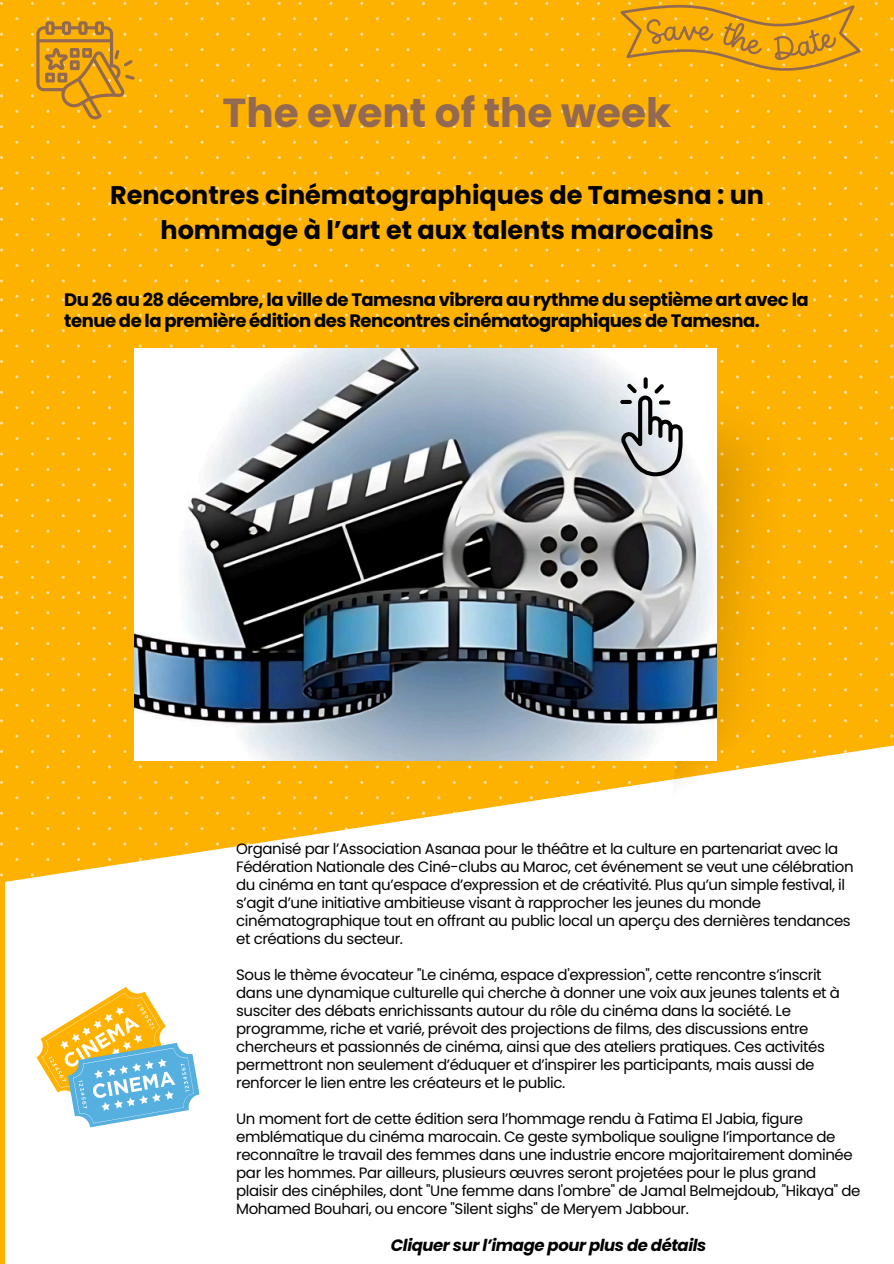
<style>
.page{position:relative;width:894px;height:1264px;background:#fff}
.page>*{position:absolute;margin:0;border:0;box-sizing:border-box;transform-origin:0 0}
.t1{font:700 40.5px "Poppins";color:#936951}
.t2{font:700 25.5px/34.8px "Poppins";color:#000;text-align:center}
.t3{font:700 18px/21.3px "Poppins";letter-spacing:-.025em;color:#000}
.t4{font:italic 700 16.5px "Poppins";letter-spacing:-.025em;color:#000}
.t5{font:15px/18px "Poppins";letter-spacing:-.025em;color:#000}
</style>
<div class="page">
<div style="left:0;top:0;width:893px;height:1263px;background:#fdb100"></div>
<svg style="left:92px;top:596px;width:4px;height:3px"></svg>
<svg style="left:92px;top:360px;width:4px;height:3px"></svg>
<svg style="left:92px;top:421px;width:4px;height:4px"></svg>
<svg style="left:92px;top:545px;width:4px;height:3px"></svg>
<svg style="left:92px;top:2px;width:4px;height:3px"></svg>
<svg style="left:0;top:63px;width:3px;height:4px"></svg>
<svg style="left:185px;top:63px;width:3px;height:4px"></svg>
<svg style="left:216px;top:63px;width:3px;height:4px"></svg>
<svg style="left:92px;top:156px;width:4px;height:3px"></svg>
<svg style="left:92px;top:187px;width:4px;height:3px"></svg>
<svg style="left:0;top:248px;width:3px;height:4px"></svg>
<svg style="left:31px;top:248px;width:3px;height:4px"></svg>
<svg style="left:92px;top:248px;width:4px;height:4px"></svg>
<svg style="left:216px;top:248px;width:3px;height:4px"></svg>
<svg style="left:293px;top:295px;width:8px;height:6px"></svg>
<svg style="left:422px;top:63px;width:3px;height:4px"></svg>
<svg style="left:422px;top:248px;width:3px;height:4px"></svg>
<svg style="left:591px;top:295px;width:9px;height:6px"></svg>
<svg style="left:628px;top:248px;width:3px;height:4px"></svg>
<svg style="left:5px;top:743px;width:888px;height:520px;background:#fef7e7"></svg>
<img style="left:345px;top:344px;width:478px;height:467px">
<svg style="left:31px;top:17px;width:103px;height:111px"></svg>
<svg style="left:612px;top:2px;width:247px;height:68px"></svg>
<img style="left:135px;top:348px;width:581px;height:412px">
<hr style="left:620px;top:400px;width:11px;height:4px;background:#5c6062;border-radius:2px">
<svg style="left:621px;top:375px;width:61px;height:101px;background:#b5b8bb"></svg>
<svg style="left:658px;top:400px;width:19px;height:9px"></svg>
<svg style="left:36px;top:986px;width:163px;height:141px"></svg>
<svg style="left:181px;top:1063px;width:8px;height:29px"></svg>
<svg style="left:79px;top:1067px;width:37px;height:43px;background:#72bce4"></svg>
<svg style="left:114px;top:1063px;width:28px;height:45px"></svg>
<svg style="left:139px;top:1058px;width:36px;height:46px;background:#7dc2e6"></svg>
<p class="t1" style="left:222px;top:85px;width:450px">The event of the week</p>
<p class="t2" style="left:110px;top:178px;width:655px">Rencontres cinématographiques de Tamesna : un hommage à l’art et aux talents marocains</p>
<p class="t3" style="left:64px;top:289px;width:745px">Du 26 au 28 décembre, la ville de Tamesna vibrera au rythme du septième art avec la tenue de la première édition des Rencontres cinématographiques de Tamesna.</p>
<p class="t5" style="left:236px;top:839px;width:618px">Organisé par l’Association Asanaa pour le théâtre et la culture en partenariat avec la Fédération Nationale des Ciné-clubs au Maroc, cet événement se veut une célébration du cinéma en tant qu’espace d’expression et de créativité. Plus qu’un simple festival, il s’agit d’une initiative ambitieuse visant à rapprocher les jeunes du monde cinématographique tout en offrant au public local un aperçu des dernières tendances et créations du secteur.</p>
<p class="t5" style="left:236px;top:965px;width:605px">Sous le thème évocateur "Le cinéma, espace d'expression", cette rencontre s’inscrit dans une dynamique culturelle qui cherche à donner une voix aux jeunes talents et à susciter des débats enrichissants autour du rôle du cinéma dans la société. Le programme, riche et varié, prévoit des projections de films, des discussions entre chercheurs et passionnés de cinéma, ainsi que des ateliers pratiques. Ces activités permettront non seulement d’éduquer et d’inspirer les participants, mais aussi de renforcer le lien entre les créateurs et le public.</p>
<p class="t5" style="left:236px;top:1109px;width:625px">Un moment fort de cette édition sera l’hommage rendu à Fatima El Jabia, figure emblématique du cinéma marocain. Ce geste symbolique souligne l’importance de reconnaître le travail des femmes dans une industrie encore majoritairement dominée par les hommes. Par ailleurs, plusieurs œuvres seront projetées pour le plus grand plaisir des cinéphiles, dont "Une femme dans l'ombre" de Jamal Belmejdoub, "Hikaya" de Mohamed Bouhari, ou encore "Silent sighs" de Meryem Jabbour.</p>
<p class="t4" style="left:391px;top:1233px;width:317px">Cliquer sur l’image pour plus de détails</p>
</div>
